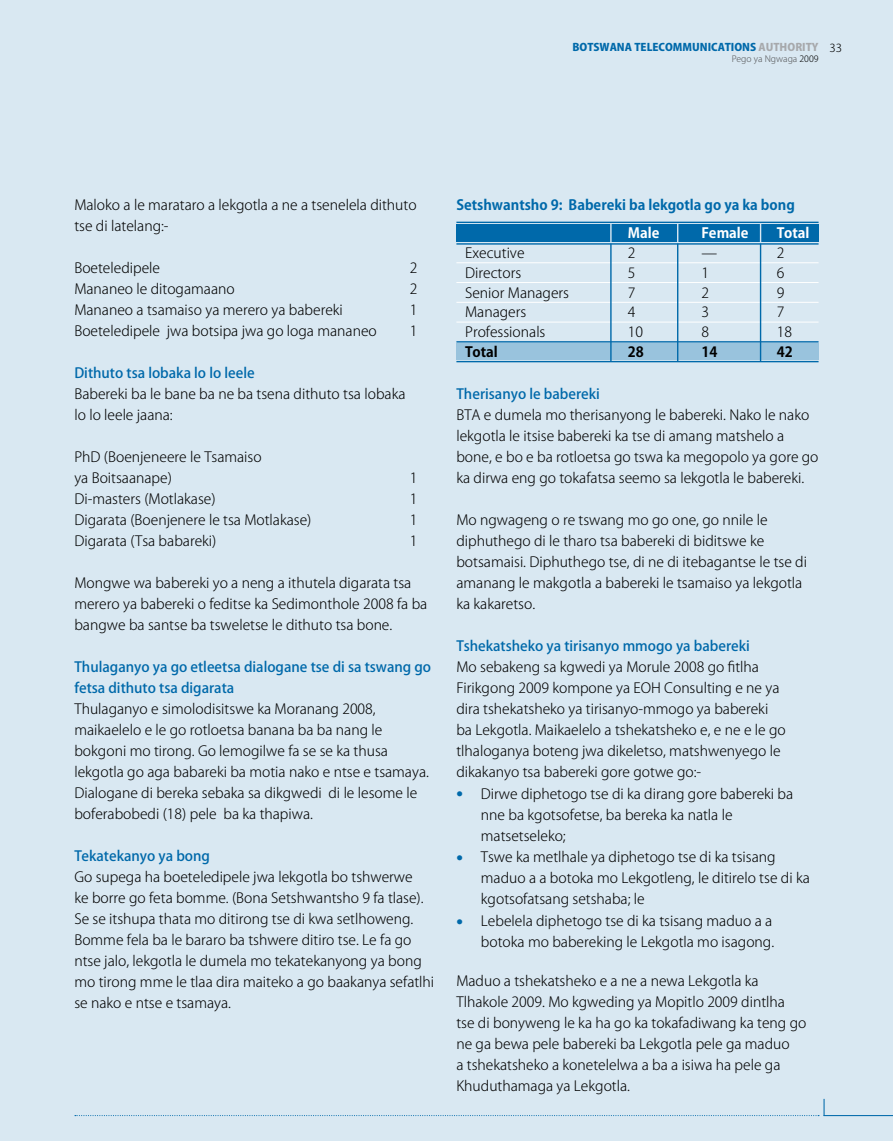
<style>
.page{position:relative;width:893px;height:1141px;background:#d9e8f2}
.page>*{position:absolute;margin:0;border:0;box-sizing:border-box;transform-origin:0 0}
.t1{font:300 14px/21px "Koz Go Pro";color:#000}
.t2{font:500 14px/21px "Koz Go Pro";color:#0069aa}
.t3{font:700 14px "Koz Go Pro";color:#0069aa}
.t4{font:700 14px "Koz Go Pro";color:#fff}
.t5{font:700 14px "Koz Go Pro";color:#000}
.t6{font:300 11.03px "Koz Go Pro";color:#000;scale:1.05 1}
.t7{font:800 10.5px "Koz Go Pro";color:#0069aa;scale:1.05 1}
.t8{font:300 8.75px "Koz Go Pro";color:#58595b}
.s1{color:#a7a9ac}
.s2{color:#000}
.s3{color:#0069aa}
</style>
<div class="page">
<hr style="left:823px;top:1115px;width:70px;height:1px;background:#0069aa">
<svg style="left:75px;top:1099px;width:750px;height:17px"></svg>
<hr style="left:456px;top:262px;width:363px;height:1px;background:#fff">
<hr style="left:456px;top:302px;width:363px;height:1px;background:#fff">
<hr style="left:456px;top:282px;width:363px;height:1px;background:#fff">
<hr style="left:456px;top:322px;width:363px;height:1px;background:#fff">
<div style="left:456px;top:343px;width:363px;height:17px;background:#99c3dd"></div>
<div style="left:456px;top:224px;width:363px;height:18px;background:#0069aa"></div>
<hr style="left:456px;top:341px;width:363px;height:2px;background:#0069aa">
<hr style="left:456px;top:222px;width:363px;height:1px;background:#0069aa">
<hr style="left:456px;top:361px;width:363px;height:1px;background:#0069aa">
<hr style="left:456px;top:243px;width:363px;height:2px;background:#0069aa">
<hr style="left:610px;top:244px;width:2px;height:118px;background:#0069aa">
<hr style="left:677px;top:244px;width:1px;height:118px;background:#0069aa">
<hr style="left:760px;top:244px;width:1px;height:118px;background:#0069aa">
<svg style="left:610px;top:224px;width:2px;height:18px"></svg>
<svg style="left:677px;top:224px;width:1px;height:18px"></svg>
<svg style="left:760px;top:224px;width:1px;height:18px"></svg>
<p class="t7" style="left:572px;top:41px;width:236px">BOTSWANA TELECOMMUNICATIONS <span class="s1">AUTHORITY</span></p>
<p class="t8" style="left:732px;top:53px;width:88px">Pego ya Ngwaga <span class="s2">2009</span></p>
<p class="t6" style="left:830px;top:41px;width:14px">33</p>
<p class="t1" style="left:74px;top:194px;width:344px">Maloko a le marataro a lekgotla a ne a tsenelela dithuto tse di latelang:-</p>
<p class="t1" style="left:74px;top:257px;width:87px">Boeteledipele</p>
<p class="t1" style="left:410px;top:257px;width:9px">2</p>
<p class="t1" style="left:74px;top:278px;width:162px">Mananeo le ditogamaano</p>
<p class="t1" style="left:410px;top:278px;width:9px">2</p>
<p class="t1" style="left:74px;top:299px;width:270px">Mananeo a tsamaiso ya merero ya babereki</p>
<p class="t1" style="left:410px;top:299px;width:9px">1</p>
<p class="t1" style="left:74px;top:320px;width:304px">Boeteledipele jwa botsipa jwa go loga mananeo</p>
<p class="t1" style="left:410px;top:320px;width:9px">1</p>
<p class="t2" style="left:74px;top:363px;width:182px">Dithuto tsa lobaka lo lo leele</p>
<p class="t1" style="left:74px;top:383px;width:333px">Babereki ba le bane ba ne ba tsena dithuto tsa lobaka lo lo leele jaana:</p>
<p class="t1" style="left:74px;top:446px;width:189px">PhD (Boenjeneere le Tsamaiso ya Boitsaanape)</p>
<p class="t1" style="left:410px;top:467px;width:9px">1</p>
<p class="t1" style="left:74px;top:488px;width:143px">Di-masters (Motlakase)</p>
<p class="t1" style="left:410px;top:488px;width:9px">1</p>
<p class="t1" style="left:74px;top:509px;width:239px">Digarata (Boenjenere le tsa Motlakase)</p>
<p class="t1" style="left:410px;top:509px;width:9px">1</p>
<p class="t1" style="left:74px;top:530px;width:144px">Digarata (Tsa babareki)</p>
<p class="t1" style="left:410px;top:530px;width:9px">1</p>
<p class="t1" style="left:74px;top:572px;width:354px">Mongwe wa babereki yo a neng a ithutela digarata tsa merero ya babereki o feditse ka Sedimonthole 2008 fa ba bangwe ba santse ba tsweletse le dithuto tsa bone.</p>
<p class="t2" style="left:74px;top:657px;width:358px">Thulaganyo ya go etleetsa dialogane tse di sa tswang go fetsa dithuto tsa digarata</p>
<p class="t1" style="left:74px;top:698px;width:356px">Thulaganyo e simolodisitswe ka Moranang 2008, maikaelelo e le go rotloetsa banana ba ba nang le bokgoni mo tirong. Go lemogilwe fa se se ka thusa lekgotla go aga babareki ba motia nako e ntse e tsamaya.<br>Dialogane di bereka sebaka sa dikgwedi di le lesome le boferabobedi (18) pele ba ka thapiwa.</p>
<p class="t2" style="left:74px;top:846px;width:137px">Tekatekanyo ya bong</p>
<p class="t1" style="left:74px;top:866px;width:361px">Go supega ha boeteledipele jwa lekgotla bo tshwerwe<br>ke borre go feta bomme. (Bona Setshwantsho 9 fa tlase).<br>Se se itshupa thata mo ditirong tse di kwa setlhoweng.<br>Bomme fela ba le bararo ba tshwere ditiro tse. Le fa go ntse jalo, lekgotla le dumela mo tekatekanyong ya bong mo tirong mme le tlaa dira maiteko a go baakanya sefatlhi se nako e ntse e tsamaya.</p>
<p class="t3" style="left:456px;top:196px;width:340px">Setshwantsho 9: Babereki ba lekgotla go ya ka bong</p>
<p class="t4" style="left:628px;top:224px;width:33px">Male</p>
<p class="t4" style="left:701px;top:224px;width:49px">Female</p>
<p class="t4" style="left:777px;top:224px;width:34px">Total</p>
<p class="t1" style="left:465px;top:242px;width:61px">Executive</p>
<p class="t1" style="left:628px;top:242px;width:9px">2</p>
<p class="t1" style="left:701px;top:242px;width:17px">—</p>
<p class="t1" style="left:777px;top:242px;width:9px">2</p>
<p class="t1" style="left:465px;top:262px;width:58px">Directors</p>
<p class="t1" style="left:628px;top:262px;width:9px">5</p>
<p class="t1" style="left:701px;top:262px;width:9px">1</p>
<p class="t1" style="left:777px;top:262px;width:9px">6</p>
<p class="t1" style="left:465px;top:282px;width:105px">Senior Managers</p>
<p class="t1" style="left:628px;top:282px;width:9px">7</p>
<p class="t1" style="left:701px;top:282px;width:9px">2</p>
<p class="t1" style="left:777px;top:282px;width:9px">9</p>
<p class="t1" style="left:465px;top:302px;width:63px">Managers</p>
<p class="t1" style="left:628px;top:302px;width:9px">4</p>
<p class="t1" style="left:701px;top:302px;width:9px">3</p>
<p class="t1" style="left:777px;top:302px;width:9px">7</p>
<p class="t1" style="left:465px;top:322px;width:82px">Professionals</p>
<p class="t1" style="left:628px;top:322px;width:17px">10</p>
<p class="t1" style="left:701px;top:322px;width:9px">8</p>
<p class="t1" style="left:777px;top:322px;width:17px">18</p>
<p class="t5" style="left:465px;top:343px;width:34px">Total</p>
<p class="t5" style="left:628px;top:343px;width:18px">28</p>
<p class="t5" style="left:701px;top:343px;width:18px">14</p>
<p class="t5" style="left:777px;top:343px;width:18px">42</p>
<p class="t2" style="left:456px;top:384px;width:145px">Therisanyo le babereki</p>
<p class="t1" style="left:456px;top:404px;width:364px">BTA e dumela mo therisanyong le babereki. Nako le nako lekgotla le itsise babereki ka tse di amang matshelo a bone, e bo e ba rotloetsa go tswa ka megopolo ya gore go ka dirwa eng go tokafatsa seemo sa lekgotla le babereki.</p>
<p class="t1" style="left:456px;top:509px;width:352px">Mo ngwageng o re tswang mo go one, go nnile le diphuthego di le tharo tsa babereki di biditswe ke botsamaisi. Diphuthego tse, di ne di itebagantse le tse di amanang le makgotla a babereki le tsamaiso ya lekgotla ka kakaretso.</p>
<p class="t2" style="left:456px;top:636px;width:295px">Tshekatsheko ya tirisanyo mmogo ya babereki</p>
<p class="t1" style="left:456px;top:656px;width:331px">Mo sebakeng sa kgwedi ya Morule 2008 go fitlha Firikgong 2009 kompone ya EOH Consulting e ne ya dira tshekatsheko ya tirisanyo-mmogo ya babereki ba Lekgotla. Maikaelelo a tshekatsheko e, e ne e le go tlhaloganya boteng jwa dikeletso, matshwenyego le dikakanyo tsa babereki gore gotwe go:-</p>
<p class="t1" style="left:481px;top:783px;width:314px;text-indent:-24px"><span class="s3">●</span> Dirwe diphetogo tse di ka dirang gore babereki ba nne ba kgotsofetse, ba bereka ka natla le matsetseleko;</p>
<p class="t1" style="left:481px;top:847px;width:330px;text-indent:-24px"><span class="s3">●</span> Tswe ka metlhale ya diphetogo tse di ka tsisang maduo a a botoka mo Lekgotleng, le ditirelo tse di ka kgotsofatsang setshaba; le</p>
<p class="t1" style="left:456px;top:911px;width:319px;text-align:right"><span class="s3">●</span> Lebelela diphetogo tse di ka tsisang maduo a a botoka mo babereking le Lekgotla mo isagong.</p>
<p class="t1" style="left:456px;top:970px;width:351px">Maduo a tshekatsheko e a ne a newa Lekgotla ka Tlhakole 2009. Mo kgweding ya Mopitlo 2009 dintlha tse di bonyweng le ka ha go ka tokafadiwang ka teng go ne ga bewa pele babereki ba Lekgotla pele ga maduo<br>a tshekatsheko a konetelelwa a ba a isiwa ha pele ga Khuduthamaga ya Lekgotla.</p>
</div>
